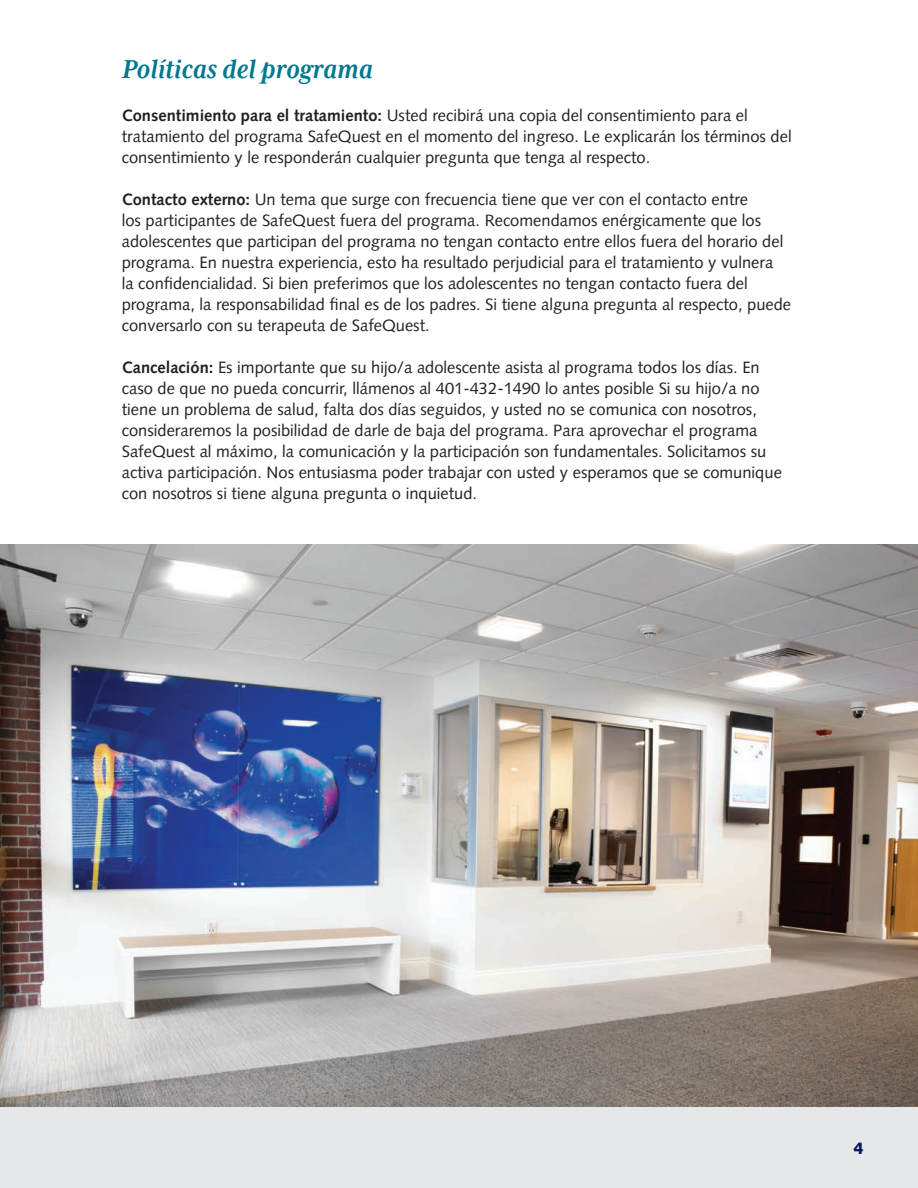
<style>
.page{position:relative;width:918px;height:1188px;background:#fff}
.page>*{position:absolute;margin:0;border:0;box-sizing:border-box;transform-origin:0 0}
.t1{font:italic 700 30px "Mrs Eaves XL Serif Nar OT";color:#00788e}
.t2{font:16.5px/21px "Syntax";color:#231f20}
.t3{font:900 16.5px "Syntax";color:#04175c}
.s1{font-weight:700}
</style>
<div class="page">
<div style="left:0;top:1107px;width:918px;height:81px;background:#e6e7e9"></div>
<img style="left:0;top:545px;width:918px;height:562px">
<h1 class="t1" style="left:122px;top:52px;width:253px">Políticas del programa</h1>
<p class="t2" style="left:122px;top:104px;width:671px"><span class="s1">Consentimiento para el tratamiento:</span> Usted recibirá una copia del consentimiento para el tratamiento del programa SafeQuest en el momento del ingreso. Le explicarán los términos del consentimiento y le responderán cualquier pregunta que tenga al respecto.</p>
<p class="t2" style="left:122px;top:188px;width:671px"><span class="s1">Contacto externo:</span> Un tema que surge con frecuencia tiene que ver con el contacto entre<br>los participantes de SafeQuest fuera del programa. Recomendamos enérgicamente que los adolescentes que participan del programa no tengan contacto entre ellos fuera del horario del programa. En nuestra experiencia, esto ha resultado perjudicial para el tratamiento y vulnera<br>la confidencialidad. Si bien preferimos que los adolescentes no tengan contacto fuera del programa, la responsabilidad final es de los padres. Si tiene alguna pregunta al respecto, puede conversarlo con su terapeuta de SafeQuest.</p>
<p class="t2" style="left:122px;top:356px;width:662px"><span class="s1">Cancelación:</span> Es importante que su hijo/a adolescente asista al programa todos los días. En caso de que no pueda concurrir, llámenos al 401-432-1490 lo antes posible Si su hijo/a no tiene un problema de salud, falta dos días seguidos, y usted no se comunica con nosotros, consideraremos la posibilidad de darle de baja del programa. Para aprovechar el programa SafeQuest al máximo, la comunicación y la participación son fundamentales. Solicitamos su activa participación. Nos entusiasma poder trabajar con usted y esperamos que se comunique con nosotros si tiene alguna pregunta o inquietud.</p>
<p class="t3" style="left:853px;top:1138px;width:12px">4</p>
</div>
